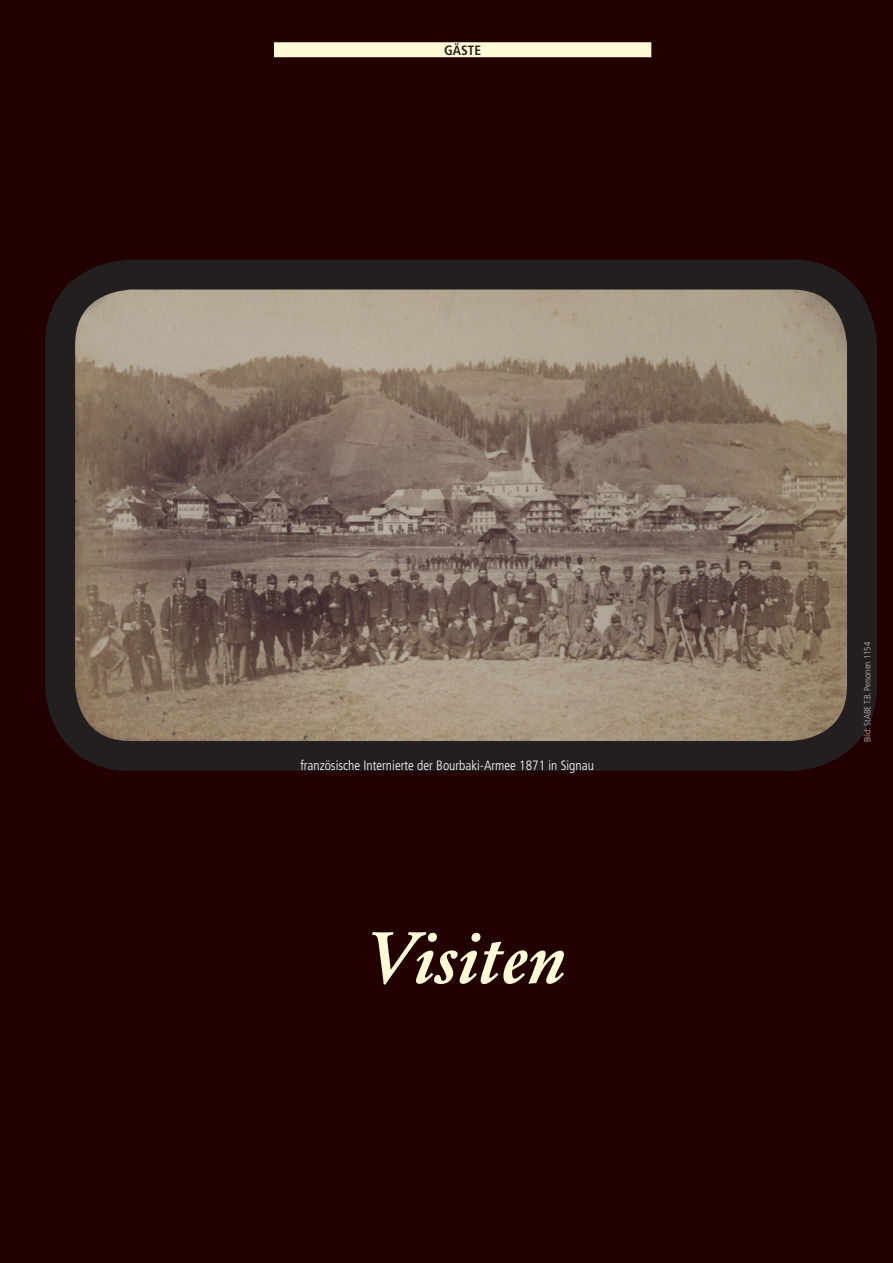
<style>
.page{position:relative;width:893px;height:1263px;background:#fff}
.page>*{position:absolute;margin:0;border:0;box-sizing:border-box;transform-origin:0 0}
.t1{font:italic 500 72px "Garamond BE";color:#fffbd6}
.t2{font:300 condensed 13.5px "Frutiger LT Std";color:#fff}
.t3{font:700 condensed 13.5px "Frutiger LT Std";color:#231f20}
.t4{font:300 condensed 9px "Frutiger LT Std";color:#bcbdc0}
</style>
<div class="page">
<div style="left:1px;top:0;width:892px;height:1263px;background:#220001"></div>
<img style="left:76px;top:290px;width:770px;height:450px">
<div style="left:45px;top:259px;width:832px;height:512px;border:30px solid #231f20;border-radius:71px"></div>
<div style="left:274px;top:42px;width:377px;height:15px;background:#fffbd6"></div>
<p class="t3" style="left:444px;top:42px;width:38px">GÄSTE</p>
<p class="t2" style="left:300px;top:758px;width:295px">französische Internierte der Bourbaki-Armee 1871 in Signau</p>
<h1 class="t1" style="left:361px;top:916px;width:204px">Visiten</h1>
<p class="t4" style="left:862px;top:742px;width:102px;rotate:-90deg">Bild: StABE T.B. Personen 1154</p>
</div>
